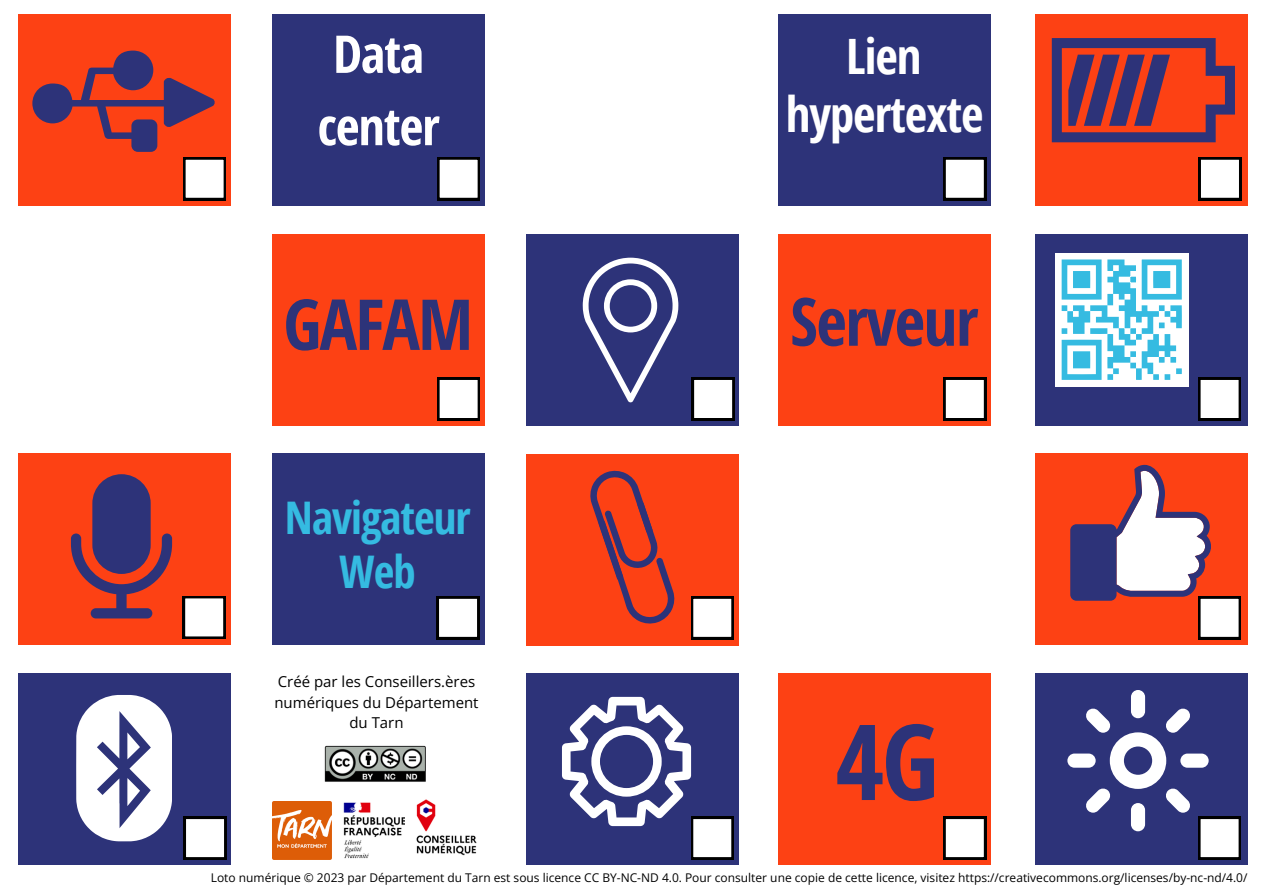
<style>
.page{position:relative;width:1263px;height:894px;background:#fff}
.page>*{position:absolute;margin:0;border:0;box-sizing:border-box;transform-origin:0 0}
.t1{font:700 105px "Open Sans Condensed";color:#2d3379}
.t2{font:700 70.2px "Open Sans Condensed";letter-spacing:-.025em;color:#2d3379}
.t3{font:700 66.6px "Open Sans Condensed";letter-spacing:-.02em;color:#2d3379}
.t4{font:700 52.05px/72.3px "Open Sans Condensed";letter-spacing:-.02em;color:#fff}
.t5{font:700 48.75px/58.5px "Open Sans Condensed";letter-spacing:-.02em;color:#fff;text-align:center}
.t6{font:700 45px/53.4px "Open Sans Condensed";letter-spacing:-.02em;color:#35bbe1;text-align:center}
.t7{font:15px/20.2px "Open Sans";color:#000;text-align:center}
.t8{font:12px "Open Sans";color:#000}
</style>
<div class="page">
<div style="left:18px;top:14px;width:213px;height:191px;background:#fd4114"></div>
<div style="left:1035px;top:235px;width:212px;height:191px;background:#2d3379"></div>
<div style="left:19px;top:453px;width:212px;height:192px;background:#fd4114"></div>
<div style="left:273px;top:14px;width:212px;height:192px;background:#2d3379"></div>
<div style="left:779px;top:14px;width:212px;height:191px;background:#2d3379"></div>
<div style="left:1035px;top:14px;width:212px;height:191px;background:#fd4114"></div>
<div style="left:272px;top:234px;width:213px;height:191px;background:#fd4114"></div>
<div style="left:526px;top:234px;width:213px;height:191px;background:#2d3379"></div>
<div style="left:778px;top:234px;width:212px;height:191px;background:#fd4114"></div>
<div style="left:272px;top:453px;width:212px;height:192px;background:#2d3379"></div>
<div style="left:526px;top:454px;width:212px;height:192px;background:#fd4114"></div>
<div style="left:1035px;top:453px;width:212px;height:192px;background:#fd4114"></div>
<div style="left:19px;top:673px;width:212px;height:191px;background:#2d3379"></div>
<div style="left:526px;top:673px;width:212px;height:191px;background:#2d3379"></div>
<div style="left:778px;top:673px;width:212px;height:191px;background:#fd4114"></div>
<div style="left:1035px;top:673px;width:212px;height:191px;background:#2d3379"></div>
<svg style="left:71px;top:474px;width:101px;height:144px"></svg>
<svg style="left:1052px;top:38px;width:183px;height:104px"></svg>
<svg style="left:583px;top:257px;width:95px;height:145px"></svg>
<svg style="left:183px;top:157px;width:43px;height:43px;background:#c7c7c7"></svg>
<svg style="left:437px;top:157px;width:43px;height:43px;background:#c7c7c7"></svg>
<svg style="left:943px;top:157px;width:43px;height:43px;background:#c7c7c7"></svg>
<svg style="left:1199px;top:157px;width:42px;height:43px;background:#ccc"></svg>
<svg style="left:437px;top:377px;width:43px;height:43px;background:#c7c7c7"></svg>
<svg style="left:692px;top:377px;width:42px;height:43px;background:#ccc"></svg>
<svg style="left:943px;top:377px;width:43px;height:43px;background:#c7c7c7"></svg>
<svg style="left:1198px;top:377px;width:43px;height:43px;background:#c7c7c7"></svg>
<svg style="left:183px;top:596px;width:42px;height:42px;background:#d0d0d0"></svg>
<svg style="left:437px;top:596px;width:42px;height:43px;background:#ccc"></svg>
<svg style="left:1198px;top:816px;width:43px;height:43px;background:#c7c7c7"></svg>
<svg style="left:943px;top:816px;width:43px;height:43px;background:#c7c7c7"></svg>
<svg style="left:691px;top:596px;width:42px;height:43px;background:#ccc"></svg>
<svg style="left:184px;top:816px;width:42px;height:43px;background:#ccc"></svg>
<svg style="left:76px;top:695px;width:96px;height:146px"></svg>
<div style="left:1131px;top:689px;width:14px;height:29px;background:#fff;border-radius:7px"></div>
<div style="left:1180px;top:753px;width:29px;height:14px;background:#fff;border-radius:7px"></div>
<div style="left:1131px;top:802px;width:14px;height:29px;background:#fff;border-radius:7px"></div>
<div style="left:1067px;top:753px;width:29px;height:14px;background:#fff;border-radius:7px"></div>
<svg style="left:1085px;top:707px;width:106px;height:105px"></svg>
<svg style="left:1070px;top:464px;width:171px;height:175px"></svg>
<div style="left:1055px;top:253px;width:133px;height:133px;background:#fff"></div>
<svg style="left:1061px;top:259px;width:121px;height:121px"></svg>
<svg style="left:590px;top:470px;width:85px;height:154px"></svg>
<svg style="left:32px;top:51px;width:183px;height:100px"></svg>
<svg style="left:562px;top:696px;width:171px;height:163px"></svg>
<img style="left:331px;top:801px;width:74px;height:59px">
<img style="left:324px;top:745px;width:102px;height:37px">
<img style="left:416px;top:799px;width:61px;height:57px">
<img style="left:273px;top:801px;width:58px;height:58px">
<p class="t4" style="left:317px;top:16px;width:124px">Data center</p>
<p class="t2" style="left:283px;top:275px;width:191px">GAFAM</p>
<p class="t6" style="left:285px;top:490px;width:187px">Navigateur<br>Web</p>
<p class="t7" style="left:274px;top:671px;width:206px">Créé par les Conseillers.ères numériques du Département du Tarn</p>
<h4 class="t5" style="left:786px;top:25px;width:199px">Lien hypertexte</h4>
<h4 class="t3" style="left:790px;top:274px;width:190px">Serveur</h4>
<h2 class="t1" style="left:835px;top:687px;width:105px">4G</h2>
<h3 class="t8" style="left:211px;top:869px;width:1038px">Loto numérique © 2023 par Département du Tarn est sous licence CC BY-NC-ND 4.0. Pour consulter une copie de cette licence, visitez https://creativecommons.org/licenses/by-nc-nd/4.0/</h3>
</div>
